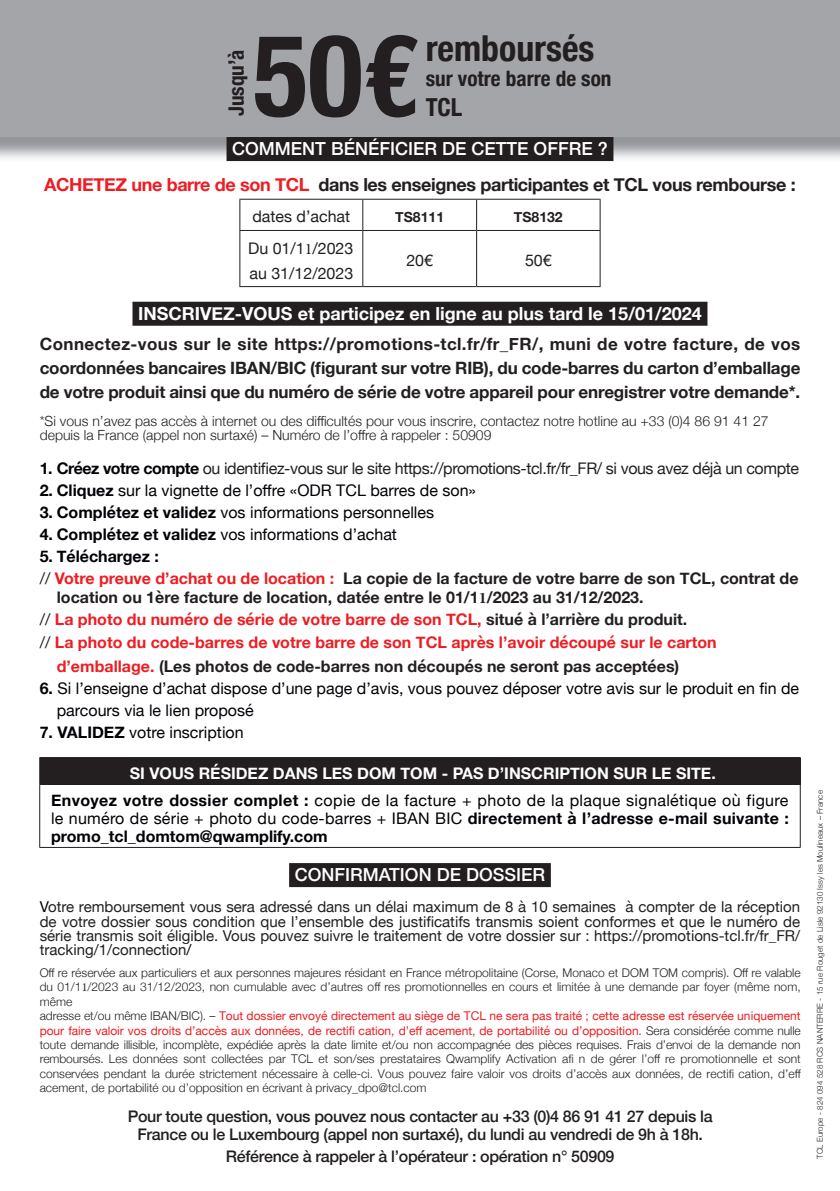
<style>
.page{position:relative;width:840px;height:1191px;background:#fff}
.page>*{position:absolute;margin:0;border:0;box-sizing:border-box;transform-origin:0 0}
.t1{font:700 condensed 114.4px "Helvetica Neue";color:#231f20}
.t2{font:700 condensed 35.8px "Helvetica Neue";color:#231f20}
.t3{font:700 condensed 24.8px "Helvetica Neue";color:#231f20}
.t4{font:700 condensed 21.2px "Helvetica Neue";color:#231f20}
.t5{font:700 18px/35.4px "Helvetica Neue";letter-spacing:-.02em;color:#231f20;text-align:center}
.t6{font:700 18px "Helvetica Neue";color:#fff}
.t7{font:500 18px "Helvetica Neue";color:#fff}
.t8{font:700 17px/24px "Helvetica Neue";letter-spacing:-.01em;color:#231f20;text-align:justify}
.t9{font:16px/22px "Helvetica Neue";color:#000006}
.t10{font:700 16px/22.4px "Helvetica Neue";color:#ee1d23}
.t11{font:500 16px/18px "Helvetica Neue";letter-spacing:-.02em;color:#231f20;text-align:center}
.t12{font:700 16px/22px "Helvetica Neue";color:#231f20}
.t13{font:700 16px/27px "Helvetica Neue";color:#fff;text-align:center}
.t14{font:700 16px/18px "Helvetica Neue";color:#000006}
.t15{font:16px "Helvetica Neue";letter-spacing:-.025em;color:#231f20}
.t16{font:16px/24.8px "Helvetica Neue";color:#231f20}
.t17{font:15px/14.2px "Helvetica Neue";color:#231f20;text-align:justify}
.t18{font:300 14px/14px "Helvetica Neue";color:#231f20}
.t19{font:700 14px "Helvetica Neue";color:#231f20}
.t20{font:300 12px/14.4px "Helvetica Neue";color:#231f20}
.t21{font:300 8px "Helvetica Neue";letter-spacing:.01em;color:#231f20}
.s1{font-weight:500;color:#fff}
.s2{color:#ee1d23}
.s3{font-family:"Minion Pro"}
.s4{font-weight:700;color:#000006}
.s5{font-weight:700}
.s6{color:#000006}
.s7{font-weight:400}
.s8{color:#231f20}
.s9{font-family:"Minion Pro";color:#231f20}
.s10{font-weight:400;color:#231f20}
.s11{font-weight:400;color:#000006}
.s12{font-family:"Minion Pro";font-weight:400}
.s13{font-weight:400;color:#ee1d23}
</style>
<div class="page">
<img style="left:0;top:136px;width:839px;height:26px">
<div style="left:0;top:0;width:839px;height:136px;background:#a4a5a9"></div>
<div style="left:226px;top:137px;width:387px;height:24px;background:#231f20"></div>
<div style="left:132px;top:302px;width:575px;height:24px;background:#231f20"></div>
<div style="left:289px;top:863px;width:261px;height:24px;background:#231f20"></div>
<hr style="left:239px;top:199px;width:123px;height:1px;background:#231f20">
<hr style="left:239px;top:200px;width:1px;height:30px;background:#231f20">
<hr style="left:362px;top:199px;width:114px;height:1px;background:#231f20">
<hr style="left:362px;top:200px;width:1px;height:30px;background:#231f20">
<hr style="left:476px;top:199px;width:124px;height:1px;background:#231f20">
<hr style="left:476px;top:200px;width:1px;height:30px;background:#231f20">
<hr style="left:599px;top:200px;width:1px;height:30px;background:#231f20">
<hr style="left:239px;top:230px;width:123px;height:1px;background:#231f20">
<hr style="left:239px;top:231px;width:1px;height:55px;background:#231f20">
<hr style="left:362px;top:230px;width:114px;height:1px;background:#231f20">
<hr style="left:362px;top:231px;width:1px;height:55px;background:#231f20">
<hr style="left:476px;top:230px;width:124px;height:1px;background:#231f20">
<hr style="left:476px;top:231px;width:1px;height:55px;background:#231f20">
<hr style="left:599px;top:231px;width:1px;height:55px;background:#231f20">
<hr style="left:239px;top:286px;width:123px;height:1px;background:#231f20">
<hr style="left:362px;top:286px;width:114px;height:1px;background:#231f20">
<hr style="left:476px;top:286px;width:124px;height:1px;background:#231f20">
<div style="left:40px;top:757px;width:759px;height:27px;background:#231f20"></div>
<hr style="left:39px;top:757px;width:761px;height:1px;background:#231f20">
<svg style="left:39px;top:758px;width:1px;height:26px"></svg>
<svg style="left:799px;top:758px;width:1px;height:26px"></svg>
<hr style="left:39px;top:784px;width:761px;height:1px;background:#231f20">
<hr style="left:39px;top:784px;width:1px;height:63px;background:#231f20">
<hr style="left:799px;top:784px;width:1px;height:63px;background:#231f20">
<hr style="left:39px;top:847px;width:761px;height:1px;background:#231f20">
<h1 class="t1" style="left:253px;top:-20px;width:166px">50€</h1>
<h2 class="t2" style="left:425px;top:18px;width:170px">remboursés</h2>
<h3 class="t4" style="left:218px;top:116px;width:68px;rotate:-90deg">Jusqu’à</h3>
<h3 class="t4" style="left:425px;top:61px;width:187px">sur votre barre de son</h3>
<h3 class="t3" style="left:425px;top:87px;width:38px">TCL</h3>
<h3 class="t5" style="left:44px;top:132px;width:752px"><span class="s1">COMMENT BÉNÉFICIER DE CETTE OFFRE ?<br></span><span class="s2">ACHETEZ une barre de son TCL</span> dans les enseignes participantes et TCL vous rembourse :</h3>
<h3 class="t16" style="left:252px;top:205px;width:99px">dates d’achat</h3>
<p class="t19" style="left:395px;top:206px;width:50px">TS8111</p>
<p class="t19" style="left:513px;top:206px;width:50px">TS8132</p>
<h3 class="t16" style="left:248px;top:236px;width:107px">Du 01/1<span class="s3">1</span>/2023 au 31/12/2023</h3>
<h3 class="t15" style="left:406px;top:249px;width:28px">20€</h3>
<h3 class="t15" style="left:524px;top:249px;width:28px">50€</h3>
<h3 class="t6" style="left:138px;top:299px;width:565px">INSCRIVEZ-VOUS et participez en ligne au plus tard le 15/01/2024</h3>
<p class="t8" style="left:40px;top:332px;width:761px">Connectez-vous sur le site https://promotions-tcl.fr/fr_FR/, muni de votre facture, de vos coordonnées bancaires IBAN/BIC (figurant sur votre RIB), du code-barres du carton d’emballage de votre produit ainsi que du numéro de série de votre appareil pour enregistrer votre demande*.</p>
<p class="t18" style="left:40px;top:413px;width:730px">*Si vous n’avez pas accès à internet ou des difficultés pour vous inscrire, contactez notre hotline au +33 (0)4 86 91 41 27 depuis la France (appel non surtaxé) – Numéro de l’offre à rappeler : 50909</p>
<h3 class="t15" style="left:40px;top:456px;width:760px"><span class="s4">1. Créez votre compte</span> ou identifiez-vous sur le site https://promotions-tcl.fr/fr_FR/ si vous avez déjà un compte</h3>
<h3 class="t9" style="left:40px;top:480px;width:437px"><span class="s5">2. Cliquez</span> sur la vignette de l’offre «ODR TCL barres de son»</h3>
<h3 class="t9" style="left:40px;top:502px;width:395px"><span class="s5">3. Complétez et validez</span> vos informations personnelles</h3>
<h3 class="t9" style="left:40px;top:524px;width:358px"><span class="s5">4. Complétez et validez</span> vos informations d’achat</h3>
<h3 class="t12" style="left:40px;top:545px;width:760px"><span class="s6">5. Téléchargez :<br></span><span class="s7">//</span> <span class="s2">Votre preuve d’achat ou de location :</span> La copie de la facture de votre barre de son TCL, contrat de</h3>
<p class="t10" style="left:40px;top:586px;width:678px;text-indent:17px"><span class="s8">location ou 1ère facture de location, datée entre le 01/1</span><span class="s9">1</span><span class="s8">/2023 au 31/12/2023.<br></span><span class="s10">//</span> La photo du numéro de série de votre barre de son TCL, <span class="s8">situé à l’arrière du produit.<br></span><span class="s10">//</span> La photo du code-barres de votre barre de son TCL après l’avoir découpé sur le carton</p>
<h3 class="t12" style="left:57px;top:655px;width:623px"><span class="s2">d’emballage.</span> (Les photos de code-barres non découpés ne seront pas acceptées)</h3>
<h3 class="t9" style="left:57px;top:678px;width:743px;text-indent:-17px"><span class="s5">6.</span> Si l’enseigne d’achat dispose d’une page d’avis, vous pouvez déposer votre avis sur le produit en fin de parcours via le lien proposé</h3>
<h3 class="t9" style="left:40px;top:722px;width:205px"><span class="s5">7. VALIDEZ</span> votre inscription</h3>
<h3 class="t13" style="left:51px;top:760px;width:738px">SI VOUS RÉSIDEZ DANS LES DOM TOM - PAS D’INSCRIPTION SUR LE SITE.<br><span class="s6">Envoyez votre dossier complet :</span> <span class="s11">copie de la facture + photo de la plaque signalétique où figure</span></h3>
<h3 class="t14" style="left:51px;top:809px;width:739px"><span class="s7">le numéro de série + photo du code-barres + IBAN BIC</span> directement à l’adresse e-mail suivante : promo_tcl_domtom@qwamplify.com</h3>
<h3 class="t7" style="left:294px;top:860px;width:252px">CONFIRMATION DE DOSSIER</h3>
<p class="t17" style="left:40px;top:901px;width:761px"><span class="s6">V</span>otre remboursement vous sera adressé dans un délai maximum de 8 à 10 semaines à compter de la réception de votre dossier sous condition que l’ensemble des justificatifs transmis soient conformes et que le numéro de série transmis soit éligible. Vous pouvez suivre le traitement de votre dossier sur : https://promotions-tcl.fr/fr_FR/ tracking/1/connection<span class="s6">/</span></p>
<p class="t20" style="left:40px;top:964px;width:762px">Off re réservée aux particuliers et aux personnes majeures résidant en France métropolitaine (Corse, Monaco et DOM TOM compris). Off re valable du 01/1<span class="s12">1</span>/2023 au 31/12/2023, non cumulable avec d’autres off res promotionnelles en cours et limitée à une demande par foyer (même nom, même<br>adresse et/ou même IBAN/BIC). – <span class="s13">Tout dossier envoyé directement au siège de TCL ne sera pas traité ; cette adresse est réservée uniquement pour faire valoir vos droits d’accès aux données, de rectifi cation, d’eff acement, de portabilité ou d’opposition.</span> Sera considérée comme nulle toute demande illisible, incomplète, expédiée après la date limite et/ou non accompagnée des pièces requises. Frais d’envoi de la demande non remboursés. Les données sont collectées par TCL et son/ses prestataires Qwamplify Activation afi n de gérer l’off re promotionnelle et sont conservées pendant la durée strictement nécessaire à celle-ci. Vous pouvez faire valoir vos droits d’accès aux données, de rectifi cation, d’eff acement, de portabilité ou d’opposition en écrivant à privacy_dpo@tcl.com</p>
<h3 class="t11" style="left:128px;top:1106px;width:586px">Pour toute question, vous pouvez nous contacter au +33 (0)4 86 91 41 27 depuis la<br>France ou le Luxembourg (appel non surtaxé), du lundi au vendredi de 9h à 18h.</h3>
<h3 class="t11" style="left:226px;top:1146px;width:390px">Référence à rappeler à l’opérateur : opération n° 50909</h3>
<p class="t21" style="left:813px;top:1159px;width:370px;rotate:-90deg">TCL Europe - 824 094 528 RCS NANTERRE - 15 rue Rouget de Lisle 92130 Issy les Moulineaux – France</p>
</div>
